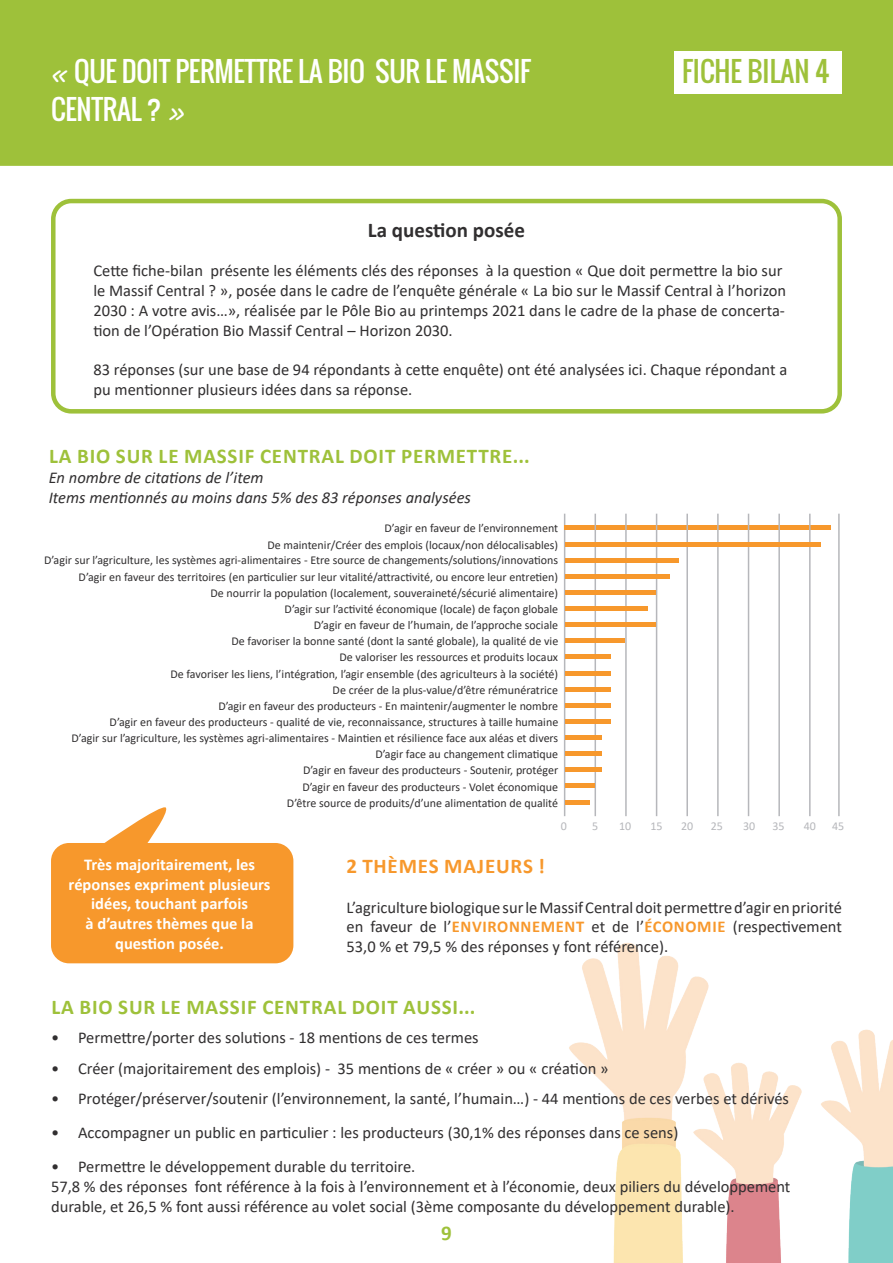
<style>
.page{position:relative;width:893px;height:1263px;background:#fff}
.page>*{position:absolute;margin:0;border:0;box-sizing:border-box;transform-origin:0 0}
.t1{font:27px/37.5px "Oswald";letter-spacing:-.01em;color:#fff}
.t2{font:27px "Oswald";color:#9ec13a}
.t3{font:700 21px "Calibri";letter-spacing:.04em;color:#9ec13a}
.t4{font:700 21px "Calibri";color:#312f30}
.t5{font:700 21px "Calibri";letter-spacing:.04em;color:#f7982c}
.t6{font:16.5px/19.8px "Calibri";color:#312f30}
.t7{font:700 16.5px/19.8px "Calibri";color:#fff;text-align:center}
.t8{font:italic 16.5px/19.8px "Calibri";color:#312f30}
.t9{font:12px/16.2px "Calibri";color:#312f30;text-align:right}
.t10{font:12px "Calibri";color:#b6b7bb}
.s1{font-family:"MV Boli"}
.s2{font-weight:700;color:#f7982c}
</style>
<div class="page">
<img style="left:569px;top:943px;width:324px;height:320px">
<div style="left:0;top:0;width:893px;height:166px;background:#9ec13a"></div>
<div style="left:51px;top:199px;width:791px;height:215px;border:4px solid #9ec13a;border-radius:18px"></div>
<div style="left:674px;top:51px;width:168px;height:43px;background:#fff"></div>
<div style="left:51px;top:843px;width:242px;height:120px;background:#f7982c;border-radius:18px"></div>
<svg style="left:104px;top:807px;width:63px;height:36px"></svg>
<hr style="left:564px;top:514px;width:1px;height:302px;background:#b6b7bb">
<div style="left:565px;top:525px;width:266px;height:5px;background:#f7982c"></div>
<hr style="left:594px;top:514px;width:2px;height:302px;background:#b6b7bb">
<hr style="left:625px;top:514px;width:2px;height:302px;background:#b6b7bb">
<hr style="left:656px;top:514px;width:1px;height:302px;background:#b6b7bb">
<hr style="left:686px;top:514px;width:2px;height:302px;background:#b6b7bb">
<hr style="left:717px;top:514px;width:2px;height:302px;background:#b6b7bb">
<hr style="left:748px;top:514px;width:1px;height:302px;background:#b6b7bb">
<hr style="left:778px;top:514px;width:2px;height:302px;background:#b6b7bb">
<hr style="left:809px;top:514px;width:2px;height:302px;background:#b6b7bb">
<hr style="left:838px;top:514px;width:2px;height:302px;background:#b6b7bb">
<hr style="left:565px;top:542px;width:255px;height:4px;background:#f7982c">
<div style="left:565px;top:558px;width:114px;height:5px;background:#f7982c"></div>
<div style="left:566px;top:574px;width:104px;height:5px;background:#f7982c"></div>
<div style="left:566px;top:590px;width:90px;height:5px;background:#f7982c"></div>
<div style="left:566px;top:606px;width:82px;height:5px;background:#f7982c"></div>
<div style="left:566px;top:622px;width:90px;height:5px;background:#f7982c"></div>
<div style="left:566px;top:638px;width:59px;height:5px;background:#f7982c"></div>
<div style="left:565px;top:654px;width:46px;height:5px;background:#f7982c"></div>
<div style="left:565px;top:671px;width:46px;height:5px;background:#f7982c"></div>
<div style="left:565px;top:687px;width:46px;height:5px;background:#f7982c"></div>
<div style="left:565px;top:703px;width:46px;height:5px;background:#f7982c"></div>
<div style="left:565px;top:719px;width:46px;height:5px;background:#f7982c"></div>
<div style="left:565px;top:735px;width:36px;height:5px;background:#f7982c"></div>
<div style="left:565px;top:751px;width:36px;height:5px;background:#f7982c"></div>
<div style="left:565px;top:767px;width:36px;height:5px;background:#f7982c"></div>
<div style="left:565px;top:783px;width:29px;height:5px;background:#f7982c"></div>
<hr style="left:565px;top:800px;width:25px;height:4px;background:#f7982c">
<h1 class="t1" style="left:51px;top:53px;width:482px"><span class="s1">«</span> QUE DOIT PERMETTRE LA BIO SUR LE MASSIF<br>CENTRAL ? <span class="s1">»</span></h1>
<h1 class="t2" style="left:682px;top:51px;width:149px">FICHE BILAN 4</h1>
<p class="t4" style="left:368px;top:215px;width:158px">La question posée</p>
<p class="t6" style="left:93px;top:260px;width:694px">Cette fiche-bilan présente les éléments clés des réponses à la question « Que doit permettre la bio sur le Massif Central ? », posée dans le cadre de l’enquête générale « La bio sur le Massif Central à l’horizon 2030 : A votre avis…», réalisée par le Pôle Bio au printemps 2021 dans le cadre de la phase de concerta&shy;tion de l’Opération Bio Massif Central – Horizon 2030.</p>
<p class="t6" style="left:93px;top:359px;width:695px">83 réponses (sur une base de 94 répondants à cette enquête) ont été analysées ici. Chaque répondant a pu mentionner plusieurs idées dans sa réponse.</p>
<p class="t3" style="left:49px;top:442px;width:482px">LA BIO SUR LE MASSIF CENTRAL DOIT PERMETTRE...</p>
<p class="t8" style="left:49px;top:467px;width:424px">En nombre de citations de l’item<br>Items mentionnés au moins dans 5% des 83 réponses analysées</p>
<p class="t9" style="left:267px;top:520px;width:292px">D’agir en faveur de l’environnement<br>De maintenir/Créer des emplois (locaux/non délocalisables)</p>
<p class="t9" style="left:44px;top:551px;width:516px;line-height:17.2px">D’agir sur l’agriculture, les systèmes agri-alimentaires - Etre source de changements/solutions/innovations<br>D’agir en faveur des territoires (en particulier sur leur vitalité/attractivité, ou encore leur entretien)</p>
<p class="t9" style="left:72px;top:584px;width:488px">De nourrir la population (localement, souveraineté/sécurié alimentaire)<br>D’agir sur l’activité économique (locale) de façon globale<br>D’agir en faveur de l’humain, de l’approche sociale<br>De favoriser la bonne santé (dont la santé globale), la qualité de vie<br>De valoriser les ressources et produits locaux<br>De favoriser les liens, l’intégration, l’agir ensemble (des agriculteurs à la société)<br>De créer de la plus-value/d’être rémunératrice<br>D’agir en faveur des producteurs - En maintenir/augmenter le nombre<br>D’agir en faveur des producteurs - qualité de vie, reconnaissance, structures à taille humaine<br>D’agir sur l’agriculture, les systèmes agri-alimentaires - Maintien et résilience face aux aléas et divers D’agir face au changement climatique<br>D’agir en faveur des producteurs - Soutenir, protéger<br>D’agir en faveur des producteurs - Volet économique<br>D’être source de produits/d’une alimentation de qualité</p>
<p class="t7" style="left:69px;top:854px;width:203px">Très majoritairement, les réponses expriment plusieurs idées, touchant parfois<br>à d’autres thèmes que la question posée.</p>
<p class="t10" style="left:561px;top:817px;width:8px">0</p>
<p class="t10" style="left:592px;top:817px;width:8px">5</p>
<p class="t10" style="left:619px;top:817px;width:14px">10</p>
<p class="t10" style="left:650px;top:817px;width:14px">15</p>
<p class="t10" style="left:681px;top:817px;width:14px">20</p>
<p class="t10" style="left:711px;top:817px;width:14px">25</p>
<p class="t10" style="left:743px;top:817px;width:14px">30</p>
<p class="t10" style="left:772px;top:817px;width:14px">35</p>
<p class="t10" style="left:804px;top:817px;width:14px">40</p>
<p class="t10" style="left:832px;top:817px;width:14px">45</p>
<p class="t5" style="left:347px;top:851px;width:200px">2 THÈMES MAJEURS !</p>
<p class="t6" style="left:347px;top:897px;width:497px;text-align:justify">L’agriculture biologique sur le Massif Central doit permettre d’agir en priorité en faveur de l’<span class="s2">ENVIRONNEMENT</span> et de l’<span class="s2">ÉCONOMIE</span> (respectivement 53,0 % et 79,5 % des réponses y font référence).</p>
<p class="t3" style="left:51px;top:992px;width:425px">LA BIO SUR LE MASSIF CENTRAL DOIT AUSSI...</p>
<p class="t6" style="left:51px;top:1027px;width:429px">• Permettre/porter des solutions - 18 mentions de ces termes</p>
<p class="t6" style="left:51px;top:1058px;width:559px">• Créer (majoritairement des emplois) - 35 mentions de « créer » ou « création »</p>
<p class="t6" style="left:51px;top:1088px;width:739px">• Protéger/préserver/soutenir (l’environnement, la santé, l’humain…) - 44 mentions de ces verbes et dérivés</p>
<p class="t6" style="left:51px;top:1122px;width:629px">• Accompagner un public en particulier : les producteurs (30,1% des réponses dans ce sens)</p>
<p class="t6" style="left:51px;top:1156px;width:741px">• Permettre le développement durable du territoire.<br>57,8 % des réponses font référence à la fois à l’environnement et à l’économie, deux piliers du développement durable, et 26,5 % font aussi référence au volet social (3ème composante du développement durable).</p>
<p class="t3" style="left:441px;top:1218px;width:12px">9</p>
</div>
